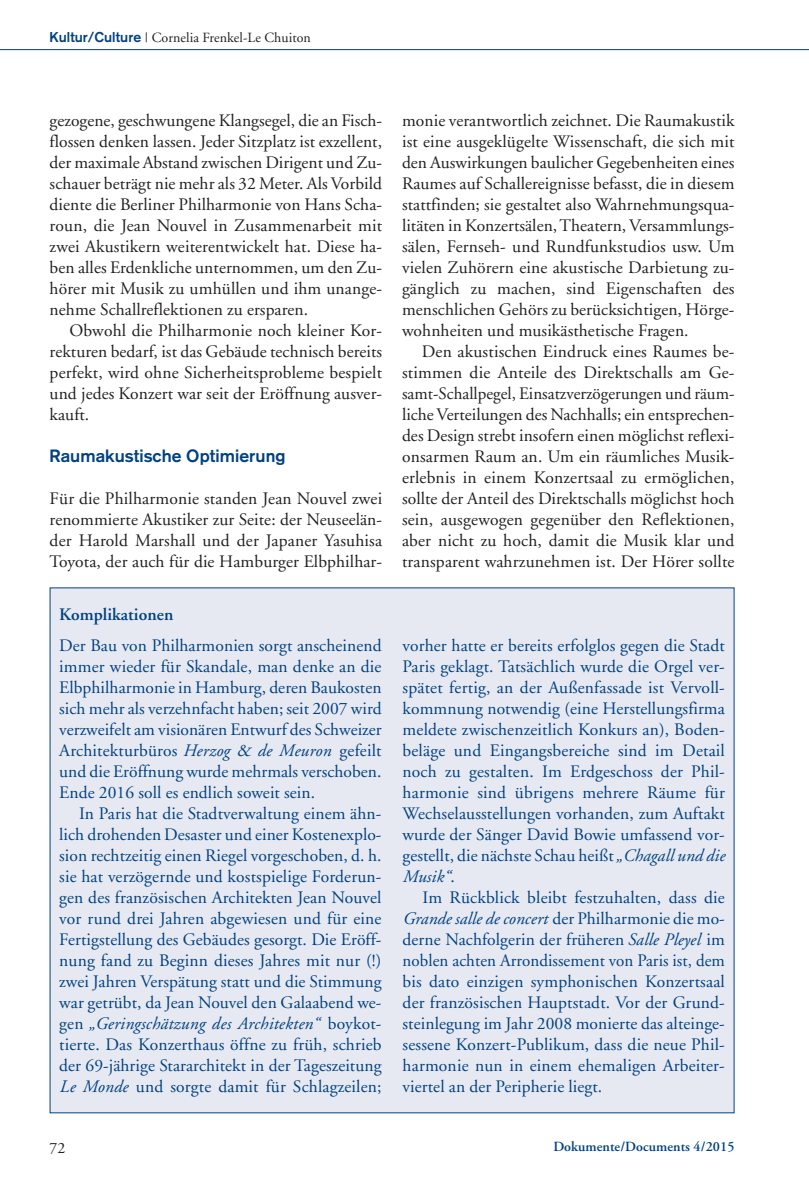
<style>
.page{position:relative;width:809px;height:1191px;background:#fff}
.page>*{position:absolute;margin:0;border:0;box-sizing:border-box;transform-origin:0 0}
.t1{font:17.5px/21px "Adobe Garamond";letter-spacing:.005em;color:#014181;text-align:justify}
.t2{font:17.5px/21px "Adobe Garamond";letter-spacing:.005em;color:#231f20;text-align:justify}
.t3{font:700 17.5px "Akzidenz Grotesk";letter-spacing:.005em;color:#014181}
.t4{font:600 17.5px "Adobe Garamond";letter-spacing:.005em;color:#014181}
.t5{font:15.75px "Adobe Garamond";color:#231f20}
.t6{font:14px "Adobe Garamond";letter-spacing:.005em;color:#231f20}
.t7{font:600 14px "Adobe Garamond";letter-spacing:.005em;color:#014181}
.s1{font-family:"Akzidenz Grotesk";font-weight:700;color:#014181}
.s2{font-style:italic}
</style>
<div class="page">
<hr style="left:0;top:49px;width:809px;height:1px;background:#014181">
<div style="left:50px;top:588px;width:683px;height:524px;background:#e7e9f2"></div>
<p class="t6" style="left:50px;top:32px;width:263px"><span class="s1">Kultur/Culture</span> | Cornelia Frenkel-Le Chuiton</p>
<p class="t2" style="left:50px;top:111px;width:334px">gezogene, geschwungene Klangsegel, die an Fisch&shy;flossen denken lassen. Jeder Sitzplatz ist exzellent, der maximale Abstand zwischen Dirigent und Zu&shy;schauer beträgt nie mehr als 32 Meter. Als Vorbild diente die Berliner Philharmonie von Hans Scha&shy;roun, die Jean Nouvel in Zusammenarbeit mit zwei Akustikern weiterentwickelt hat. Diese ha&shy;ben alles Erdenkliche unternommen, um den Zu&shy;hörer mit Musik zu umhüllen und ihm unange&shy;nehme Schallreflektionen zu ersparen.</p>
<p class="t2" style="left:50px;top:321px;width:334px;text-indent:20px">Obwohl die Philharmonie noch kleiner Kor&shy;rekturen bedarf, ist das Gebäude technisch bereits perfekt, wird ohne Sicherheitsprobleme bespielt und jedes Konzert war seit der Eröffnung ausver&shy;kauft.</p>
<p class="t3" style="left:50px;top:450px;width:237px">Raumakustische Optimierung</p>
<p class="t2" style="left:50px;top:489px;width:334px">Für die Philharmonie standen Jean Nouvel zwei renommierte Akustiker zur Seite: der Neuseelän&shy;der Harold Marshall und der Japaner Yasuhisa Toyota, der auch für die Hamburger Elbphilhar-</p>
<p class="t4" style="left:59px;top:607px;width:116px">Komplikationen</p>
<p class="t1" style="left:59px;top:636px;width:324px">Der Bau von Philharmonien sorgt anscheinend immer wieder für Skandale, man denke an die Elbphilharmonie in Hamburg, deren Baukosten sich mehr als verzehnfacht haben; seit 2007 wird verzweifelt am visionären Entwurf des Schweizer Architekturbüros <span class="s2">Herzog</span> <span class="s2">&amp;</span> <span class="s2">de Meuron</span> gefeilt und die Eröffnung wurde mehrmals verschoben.<br>Ende 2016 soll es endlich soweit sein.</p>
<p class="t1" style="left:59px;top:804px;width:324px;text-indent:20px">In Paris hat die Stadtverwaltung einem ähn&shy;lich drohenden Desaster und einer Kostenexplo&shy;sion rechtzeitig einen Riegel vorgeschoben, d. h. sie hat verzögernde und kostspielige Forderun&shy;gen des französischen Architekten Jean Nouvel vor rund drei Jahren abgewiesen und für eine Fertigstellung des Gebäudes gesorgt. Die Eröff&shy;nung fand zu Beginn dieses Jahres mit nur (!) zwei Jahren Verspätung statt und die Stimmung war getrübt, da Jean Nouvel den Galaabend we&shy;gen <span class="s2">„Geringschätzung des Architekten“</span> boykot&shy;tierte. Das Konzerthaus öffne zu früh, schrieb der 69-jährige Stararchitekt in der Tageszeitung <span class="s2">Le Monde</span> und sorgte damit für Schlagzeilen;</p>
<p class="t2" style="left:402px;top:111px;width:334px">monie verantwortlich zeichnet. Die Raumakustik ist eine ausgeklügelte Wissenschaft, die sich mit den Auswirkungen baulicher Gegebenheiten eines Raumes auf Schallereignisse befasst, die in diesem stattfinden; sie gestaltet also Wahrnehmungsqua&shy;litäten in Konzertsälen,Theatern, Versammlungs&shy;sälen, Fernseh- und Rundfunkstudios usw. Um vielen Zuhörern eine akustische Darbietung zu&shy;gänglich zu machen, sind Eigenschaften des menschlichen Gehörs zu berücksichtigen, Hörge&shy;wohnheiten und musikästhetische Fragen.</p>
<p class="t2" style="left:402px;top:342px;width:334px;text-indent:20px">Den akustischen Eindruck eines Raumes be&shy;stimmen die Anteile des Direktschalls am Ge&shy;samt-Schallpegel, Einsatzverzögerungen und räum&shy;liche Verteilungen des Nachhalls; ein entsprechen&shy;des Design strebt insofern einen möglichst reflexi&shy;onsarmen Raum an. Um ein räumliches Musik&shy;erlebnis in einem Konzertsaal zu ermöglichen, sollte der Anteil des Direktschalls möglichst hoch sein, ausgewogen gegenüber den Reflektionen, aber nicht zu hoch, damit die Musik klar und transparent wahrzunehmen ist. Der Hörer sollte</p>
<p class="t1" style="left:402px;top:636px;width:324px">vorher hatte er bereits erfolglos gegen die Stadt Paris geklagt. Tatsächlich wurde die Orgel ver&shy;spätet fertig, an der Außenfassade ist Vervoll&shy;kommnung notwendig (eine Herstellungsfirma meldete zwischenzeitlich Konkurs an), Boden&shy;beläge und Eingangsbereiche sind im Detail noch zu gestalten. Im Erdgeschoss der Phil&shy;harmonie sind übrigens mehrere Räume für Wechselausstellungen vorhanden, zum Auftakt wurde der Sänger David Bowie umfassend vor&shy;gestellt, die nächste Schau heißt<span class="s2">„Chagall und die Musik“</span>.</p>
<p class="t1" style="left:402px;top:888px;width:324px;text-indent:20px">Im Rückblick bleibt festzuhalten, dass die <span class="s2">Grande salle de concert</span> der Philharmonie die mo&shy;derne Nachfolgerin der früheren <span class="s2">Salle Pleyel</span> im noblen achten Arrondissement von Paris ist, dem bis dato einzigen symphonischen Konzertsaal der französischen Hauptstadt. Vor der Grund&shy;steinlegung im Jahr 2008 monierte das alteinge&shy;sessene Konzert-Publikum, dass die neue Phil&shy;harmonie nun in einem ehemaligen Arbeiter&shy;viertel an der Peripherie liegt.</p>
<p class="t5" style="left:50px;top:1141px;width:17px">72</p>
<p class="t7" style="left:553px;top:1141px;width:183px">Dokumente/Documents 4/2015</p>
</div>
